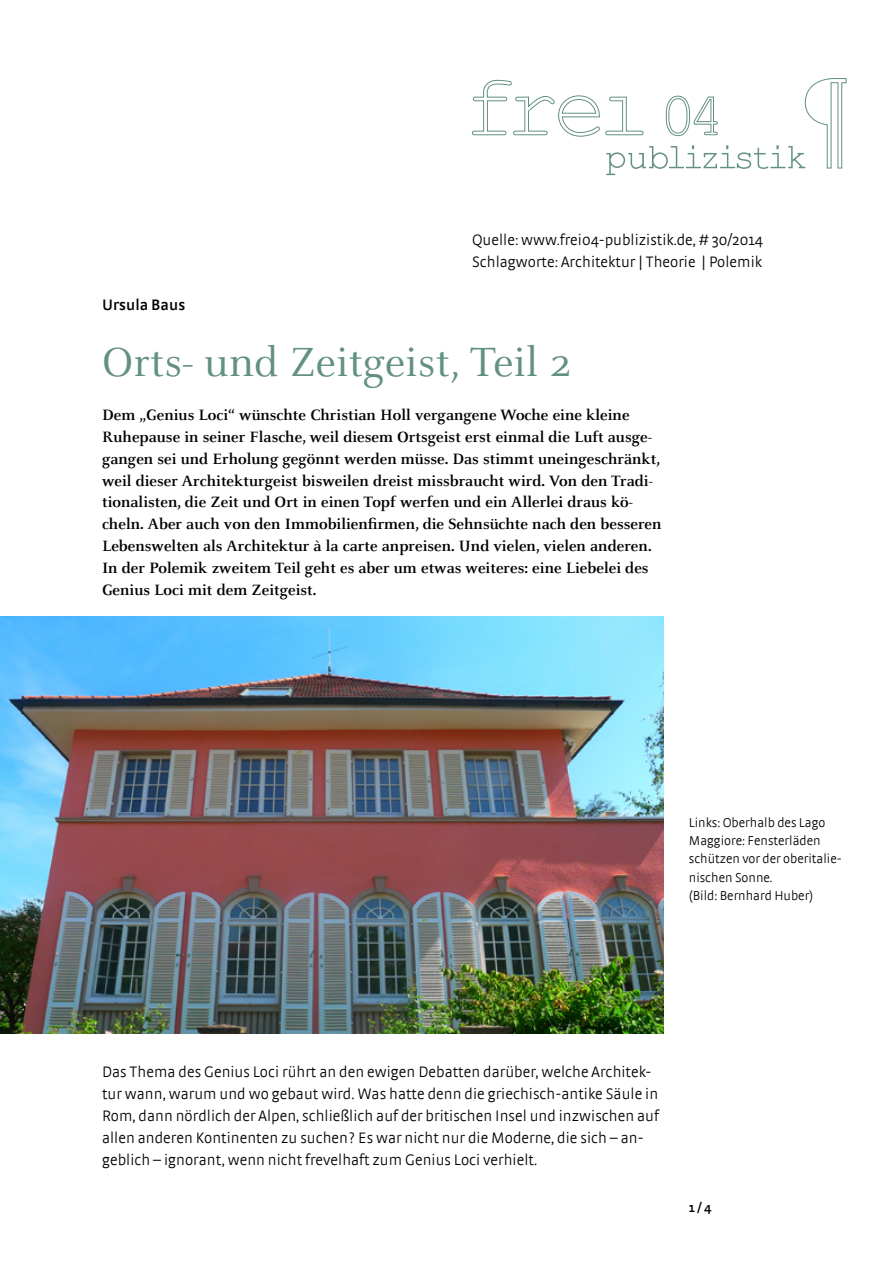
<style>
.page{position:relative;width:893px;height:1263px;background:#fff}
.page>*{position:absolute;margin:0;border:0;box-sizing:border-box;transform-origin:0 0}
.t1{font:45px "Celeste";letter-spacing:.005em;color:#629081}
.t2{font:700 16.5px/21.9px "Celeste";color:#000}
.t3{font:300 15.9px/21.9px "Strada";letter-spacing:.005em;color:#000}
.t4{font:300 15.9px/21.9px "Strada OT";letter-spacing:.005em;color:#000}
.t5{font:600 15.9px "Strada";letter-spacing:.005em;color:#000}
.t6{font:300 13.5px/18.3px "Strada";color:#000}
.t7{font:600 13.5px "Strada";color:#000}
</style>
<div class="page">
<svg style="left:472px;top:78px;width:374px;height:97px"></svg>
<img style="left:0;top:617px;width:663px;height:416px">
<p class="t5" style="left:102px;top:296px;width:85px">Ursula Baus</p>
<p class="t4" style="left:472px;top:229px;width:293px">Quelle: www.frei04-publizistik.de, # 30/2014<br>Schlagworte: Architektur | Theorie | Polemik</p>
<h1 class="t1" style="left:102px;top:339px;width:472px">Orts- und Zeitgeist, Teil 2</h1>
<p class="t2" style="left:102px;top:404px;width:561px">Dem „Genius Loci“ wünschte Christian Holl vergangene Woche eine kleine Ruhepause in seiner Flasche, weil diesem Ortsgeist erst einmal die Luft ausge&shy;gangen sei und Erholung gegönnt werden müsse. Das stimmt uneingeschränkt, weil dieser Architekturgeist bisweilen dreist missbraucht wird. Von den Tradi&shy;tionalisten, die Zeit und Ort in einen Topf werfen und ein Allerlei draus kö&shy;cheln. Aber auch von den Immobilienfirmen, die Sehnsüchte nach den besseren Lebenswelten als Architektur à la carte anpreisen. Und vielen, vielen anderen.<br>In der Polemik zweitem Teil geht es aber um etwas weiteres: eine Liebelei des Genius Loci mit dem Zeitgeist.</p>
<p class="t6" style="left:689px;top:813px;width:154px">Links: Oberhalb des Lago<br>Maggiore: Fensterläden schützen vor der oberitalie&shy;nischen Sonne.<br>(Bild: Bernhard Huber)</p>
<p class="t3" style="left:102px;top:1060px;width:558px">Das Thema des Genius Loci rührt an den ewigen Debatten darüber, welche Architek&shy;tur wann, warum und wo gebaut wird. Was hatte denn die griechisch-antike Säule in Rom, dann nördlich der Alpen, schließlich auf der britischen Insel und inzwischen auf allen anderen Kontinenten zu suchen? Es war nicht nur die Moderne, die sich – an&shy;geblich – ignorant, wenn nicht frevelhaft zum Genius Loci verhielt.</p>
<p class="t7" style="left:689px;top:1199px;width:24px">1 / 4</p>
</div>
